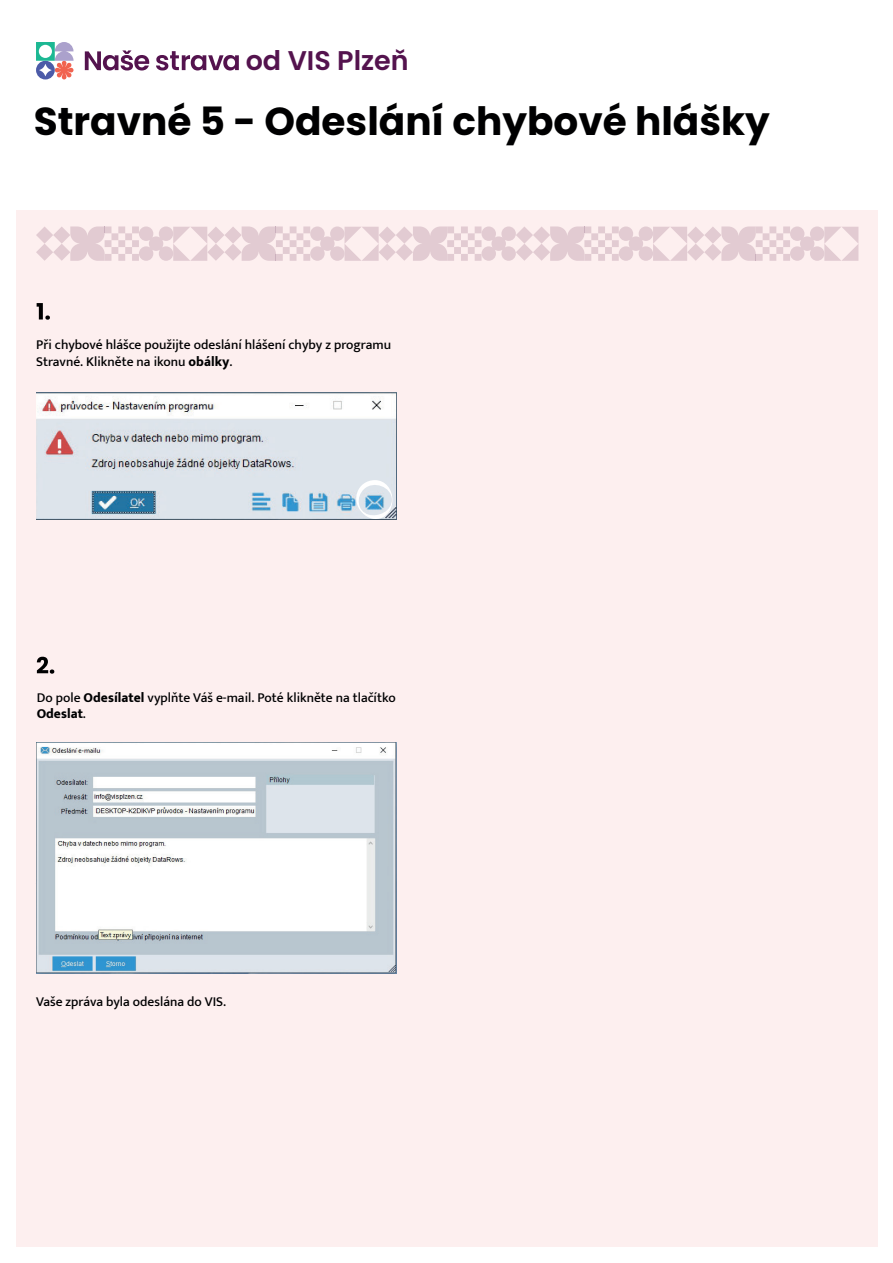
<style>
.page{position:relative;width:893px;height:1263px;background:#fff}
.page>*{position:absolute;margin:0;border:0;box-sizing:border-box;transform-origin:0 0}
.t1{font:700 39px "Poppins";color:#000001}
.t2{font:600 27px "Poppins";color:#54134e}
.t3{font:500 13.5px/16.2px "Mukta";color:#000001}
.s1{font-weight:800}
</style>
<div class="page">
<div style="left:16px;top:210px;width:861px;height:1036px;background:#fdefef"></div>
<svg style="left:36px;top:42px;width:38px;height:38px"></svg>
<svg style="left:36px;top:226px;width:822px;height:35px"></svg>
<svg style="left:37px;top:303px;width:13px;height:17px"></svg>
<svg style="left:37px;top:657px;width:17px;height:17px"></svg>
<img style="left:36px;top:393px;width:361px;height:126px">
<img style="left:36px;top:743px;width:360px;height:230px">
<svg style="left:350px;top:480px;width:42px;height:40px"></svg>
<svg style="left:85px;top:50px;width:154px;height:21px"></svg>
<h2 class="t2" style="left:246px;top:45px;width:164px">od VIS Plzeň</h2>
<h1 class="t1" style="left:34px;top:99px;width:737px">Stravné 5 - Odeslání chybové hlášky</h1>
<p class="t3" style="left:36px;top:337px;width:356px">Při chybové hlášce použijte odeslání hlášení chyby z programu<br>Stravné. Klikněte na ikonu <span class="s1">obálky</span>.</p>
<p class="t3" style="left:37px;top:689px;width:360px">Do pole <span class="s1">Odesílatel</span> vyplňte Váš e-mail. Poté klikněte na tlačítko<br><span class="s1">Odeslat</span>.</p>
<p class="t3" style="left:36px;top:993px;width:191px">Vaše zpráva byla odeslána do VIS.</p>
</div>
